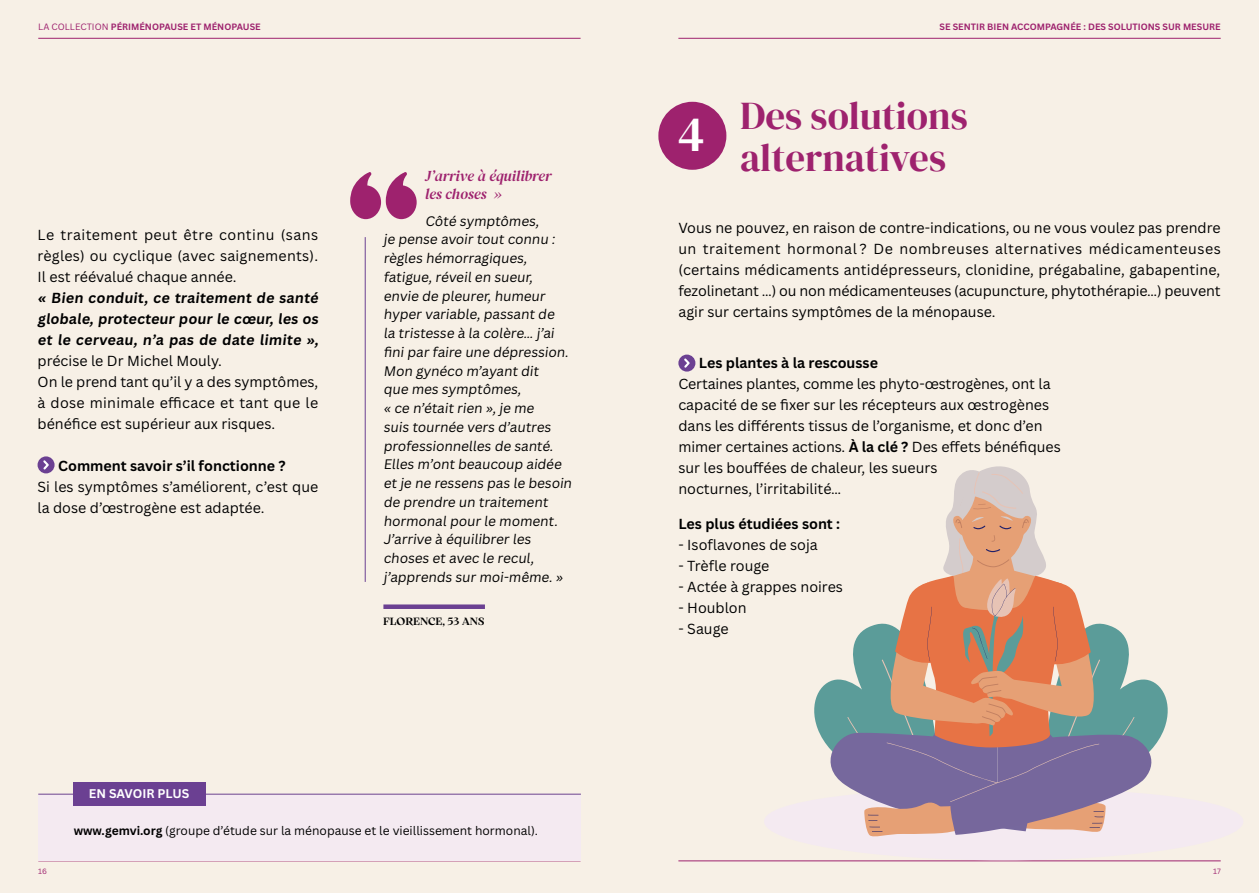
<style>
.page{position:relative;width:1259px;height:893px;background:#f7f0e6}
.page>*{position:absolute;margin:0;border:0;box-sizing:border-box;transform-origin:0 0}
.t1{font:39px/42px "DM Serif Display";color:#9e226e}
.t2{font:italic 15px/18px "DM Serif Display";letter-spacing:-.005em;color:#9e226e}
.t3{font:14.25px/21px "Canva Sans";color:#000}
.t4{font:700 14.25px/21px "Canva Sans";color:#000;text-align:justify}
.t5{font:13.5px/18.8px "Canva Sans";letter-spacing:-.005em;color:#000}
.t6{font:700 12.3px "Canva Sans";color:#fff}
.t7{font:12px "Canva Sans";color:#000}
.t8{font:10.5px "Arsenica Variable";color:#000}
.t9{font:700 9px "Canva Sans";color:#9e226e}
.t10{font:7.5px "Canva Sans";color:#9e226e}
.s1{font-weight:400}
.s2{font-weight:700}
.s3{font-size:49.8px;color:#fff}
</style>
<div class="page">
<hr style="left:678px;top:861px;width:542px;height:1px;background:#9e226e">
<hr style="left:678px;top:38px;width:542px;height:1px;background:#9e226e">
<hr style="left:38px;top:861px;width:542px;height:1px;background:#9e226e">
<hr style="left:38px;top:38px;width:542px;height:1px;background:#9e226e">
<div style="left:38px;top:795px;width:543px;height:66px;background:#f4eaf1"></div>
<hr style="left:38px;top:794px;width:543px;height:1px;background:#6b4092">
<div style="left:74px;top:782px;width:132px;height:24px;background:#6b4092"></div>
<svg style="left:350px;top:172px;width:67px;height:47px"></svg>
<hr style="left:365px;top:237px;width:1px;height:345px;background:#6b4092">
<div style="left:383px;top:604px;width:102px;height:5px;background:#6b4092"></div>
<div style="left:38px;top:456px;width:17px;height:17px;background:#6b4092;border-radius:50%"></div>
<svg style="left:43px;top:460px;width:6px;height:10px"></svg>
<div style="left:678px;top:355px;width:17px;height:17px;background:#6b4092;border-radius:50%"></div>
<svg style="left:684px;top:358px;width:5px;height:10px"></svg>
<div style="left:658px;top:102px;width:68px;height:68px;background:#9e226e;border-radius:50%"></div>
<svg style="left:765px;top:466px;width:478px;height:394px"></svg>
<p class="t9" style="left:38px;top:21px;width:224px"><span class="s1">LA COLLECTION</span> PÉRIMÉNOPAUSE ET MÉNOPAUSE</p>
<p class="t3" style="left:38px;top:225px;width:282px;text-align:justify">Le traitement peut être continu (sans règles) ou cyclique (avec saignements).<br>Il est réévalué chaque année.</p>
<p class="t4" style="left:38px;top:288px;width:284px">« Bien conduit, ce traitement de santé globale, protecteur pour le cœur, les os et le cerveau, n’a pas de date limite »,</p>
<p class="t3" style="left:38px;top:351px;width:282px">précise le Dr Michel Mouly.<br>On le prend tant qu’il y a des symptômes, à dose minimale efficace et tant que le bénéfice est supérieur aux risques.</p>
<p class="t4" style="left:58px;top:456px;width:229px">Comment savoir s’il fonctionne ?</p>
<p class="t3" style="left:38px;top:477px;width:282px">Si les symptômes s’améliorent, c’est que la dose d’œstrogène est adaptée.</p>
<p class="t2" style="left:425px;top:167px;width:128px">J’arrive à équilibrer les choses »</p>
<p class="t5" style="left:383px;top:211px;width:192px;text-indent:42px">Côté symptômes,<br>je pense avoir tout connu : règles hémorragiques, fatigue, réveil en sueur, envie de pleurer, humeur hyper variable, passant de<br>la tristesse à la colère… j’ai fini par faire une dépression.<br>Mon gynéco m’ayant dit<br>que mes symptômes,<br>« ce n’était rien », je me<br>suis tournée vers d’autres professionnelles de santé.<br>Elles m’ont beaucoup aidée et je ne ressens pas le besoin de prendre un traitement hormonal pour le moment.<br>J’arrive à équilibrer les choses et avec le recul, j’apprends sur moi-même. »</p>
<p class="t8" style="left:383px;top:613px;width:103px">FLORENCE, 53 ANS</p>
<p class="t6" style="left:89px;top:787px;width:102px">EN SAVOIR PLUS</p>
<p class="t10" style="left:38px;top:867px;width:10px">16</p>
<p class="t7" style="left:74px;top:823px;width:466px"><span class="s2">www.gemvi.org</span> (groupe d’étude sur la ménopause et le vieillissement hormonal).</p>
<p class="t9" style="left:939px;top:21px;width:283px">SE SENTIR BIEN ACCOMPAGNÉE : DES SOLUTIONS SUR MESURE</p>
<h1 class="t1" style="left:740px;top:95px;width:229px;text-indent:-62px"><span class="s3">4</span> Des solutions alternatives</h1>
<p class="t3" style="left:678px;top:218px;width:544px;text-align:justify">Vous ne pouvez, en raison de contre-indications, ou ne vous voulez pas prendre un traitement hormonal ? De nombreuses alternatives médicamenteuses (certains médicaments antidépresseurs, clonidine, prégabaline, gabapentine, fezolinetant …) ou non médicamenteuses (acupuncture, phytothérapie…) peuvent agir sur certains symptômes de la ménopause.</p>
<p class="t4" style="left:699px;top:353px;width:181px">Les plantes à la rescousse</p>
<p class="t3" style="left:678px;top:374px;width:384px">Certaines plantes, comme les phyto-œstrogènes, ont la capacité de se fixer sur les récepteurs aux œstrogènes dans les différents tissus de l’organisme, et donc d’en mimer certaines actions. <span class="s2">À la clé ?</span> Des effets bénéfiques sur les bouffées de chaleur, les sueurs<br>nocturnes, l’irritabilité…</p>
<p class="t4" style="left:678px;top:513px;width:163px">Les plus étudiées sont :</p>
<p class="t3" style="left:678px;top:534px;width:141px">- Isoflavones de soja</p>
<p class="t3" style="left:678px;top:555px;width:92px">- Trèfle rouge</p>
<p class="t3" style="left:678px;top:576px;width:166px">- Actée à grappes noires</p>
<p class="t3" style="left:678px;top:597px;width:70px">- Houblon</p>
<p class="t3" style="left:678px;top:618px;width:52px">- Sauge</p>
<p class="t10" style="left:1213px;top:867px;width:9px">17</p>
</div>
